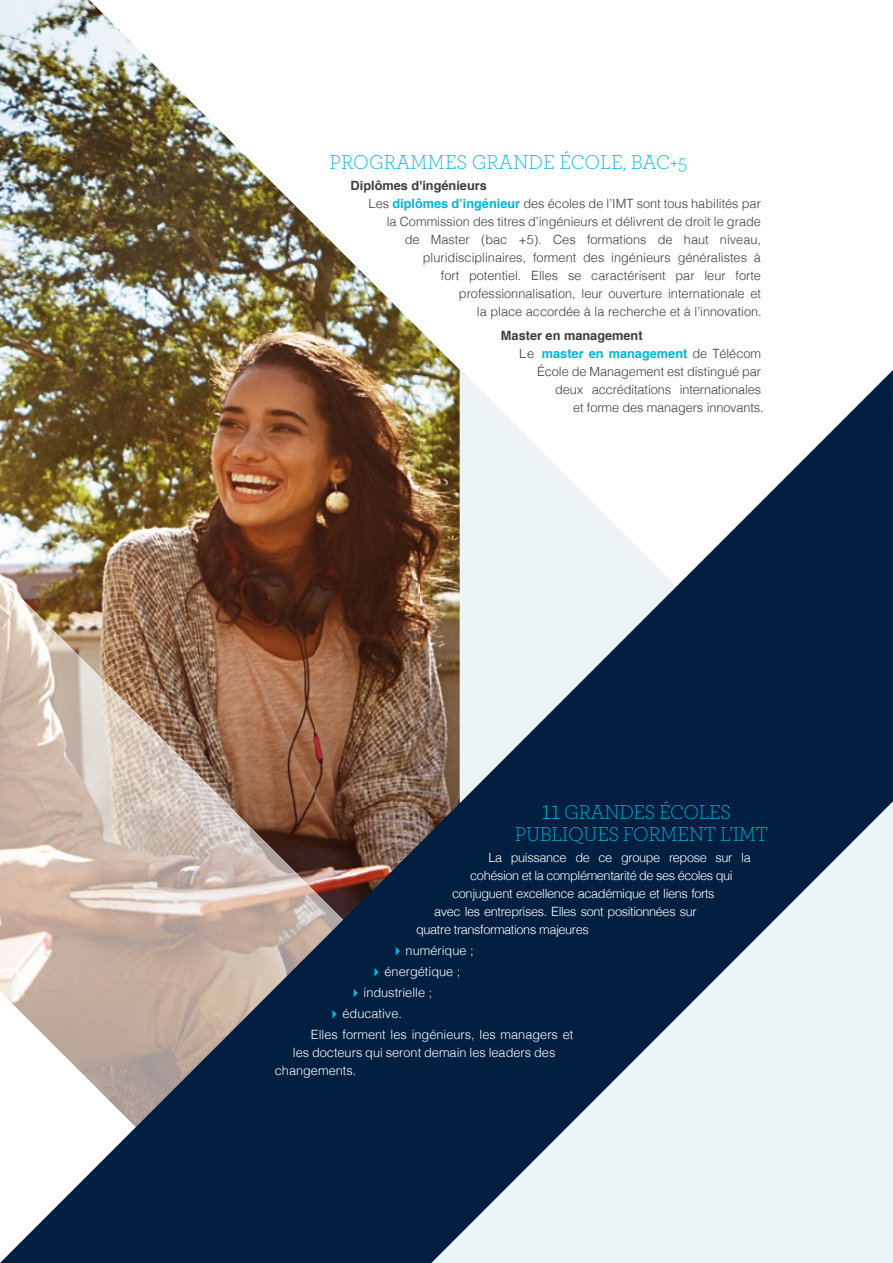
<style>
.page{position:relative;width:893px;height:1263px;background:#fff}
.page>*{position:absolute;margin:0;border:0;box-sizing:border-box;transform-origin:0 0}
.t1{font:300 21px/22.5px "Archer";letter-spacing:-.02em;color:#00b4d5;text-align:center}
.t2{font:300 21px "Archer";color:#00b4d5}
.t3{font:300 12.75px "Helvetica";color:#3c3c3b}
.t4{font:300 12.75px "Helvetica";letter-spacing:-.03em;color:#fff}
.t5{font:300 12.75px/18px "Helvetica";color:#fff}
.t6{font:700 12.75px "Helvetica";color:#3c3c3b}
.t7{font:700 12.75px "Helvetica";color:#00b4d5}
.s1{font-weight:700;color:#00b4d5}
.s2{font-weight:300;color:#3c3c3b}
.s3{font-size:27px}
</style>
<div class="page">
<img style="left:0;top:0;width:90px;height:370px">
<img style="left:90px;top:1px;width:370px;height:369px">
<img style="left:0;top:370px;width:893px;height:893px">
<svg style="left:431px;top:801px;width:462px;height:462px;background:#76899a"></svg>
<svg style="left:396px;top:947px;width:4px;height:8px"></svg>
<svg style="left:374px;top:968px;width:5px;height:8px"></svg>
<svg style="left:354px;top:989px;width:4px;height:8px"></svg>
<svg style="left:332px;top:1010px;width:5px;height:8px"></svg>
<h1 class="t2" style="left:330px;top:148px;width:359px">PROGRAMMES GRANDE ÉCOLE, BAC+5</h1>
<p class="t6" style="left:351px;top:175px;width:138px">Diplômes d'ingénieurs</p>
<p class="t3" style="left:369px;top:193px;width:394px">Les <span class="s1">diplômes d’ingénieur</span> des écoles de l’IMT sont tous habilités par</p>
<p class="t3" style="left:387px;top:211px;width:376px">la Commission des titres d’ingénieurs et délivrent de droit le grade</p>
<p class="t3" style="left:405px;top:229px;width:358px">de Master (bac +5). Ces formations de haut niveau,</p>
<p class="t3" style="left:423px;top:247px;width:340px">pluridisciplinaires, forment des ingénieurs généralistes à</p>
<p class="t3" style="left:441px;top:265px;width:322px">fort potentiel. Elles se caractérisent par leur forte</p>
<p class="t3" style="left:459px;top:283px;width:304px">professionnalisation, leur ouverture internationale et</p>
<p class="t3" style="left:477px;top:301px;width:286px">la place accordée à la recherche et à l’innovation.</p>
<p class="t6" style="left:501px;top:325px;width:143px">Master en management</p>
<p class="t7" style="left:519px;top:343px;width:244px"><span class="s2">Le</span> master en management <span class="s2">de Télécom</span></p>
<p class="t3" style="left:537px;top:361px;width:226px">École de Management est distingué par</p>
<p class="t3" style="left:555px;top:379px;width:208px">deux accréditations internationales</p>
<p class="t3" style="left:573px;top:397px;width:192px">et forme des managers innovants.</p>
<h1 class="t1" style="left:515px;top:799px;width:255px"><span class="s3">11</span> GRANDES ÉCOLES<br>PUBLIQUES FORMENT L’IMT</h1>
<p class="t4" style="left:488px;top:847px;width:264px">La puissance de ce groupe repose sur la</p>
<p class="t4" style="left:470px;top:865px;width:264px">cohésion et la complémentarité de ses écoles qui</p>
<p class="t4" style="left:452px;top:883px;width:264px">conjuguent excellence académique et liens forts</p>
<p class="t4" style="left:434px;top:901px;width:264px">avec les entreprises. Elles sont positionnées sur</p>
<p class="t4" style="left:416px;top:919px;width:174px">quatre transformations majeures</p>
<p class="t5" style="left:406px;top:941px;width:70px">numérique ;</p>
<p class="t5" style="left:385px;top:962px;width:77px">énergétique ;</p>
<p class="t5" style="left:363px;top:983px;width:70px">industrielle ;</p>
<p class="t5" style="left:342px;top:1004px;width:61px">éducative.</p>
<p class="t5" style="left:311px;top:1025px;width:264px">Elles forment les ingénieurs, les managers et</p>
<p class="t5" style="left:275px;top:1043px;width:282px;text-indent:18px">les docteurs qui seront demain les leaders des changements.</p>
</div>
